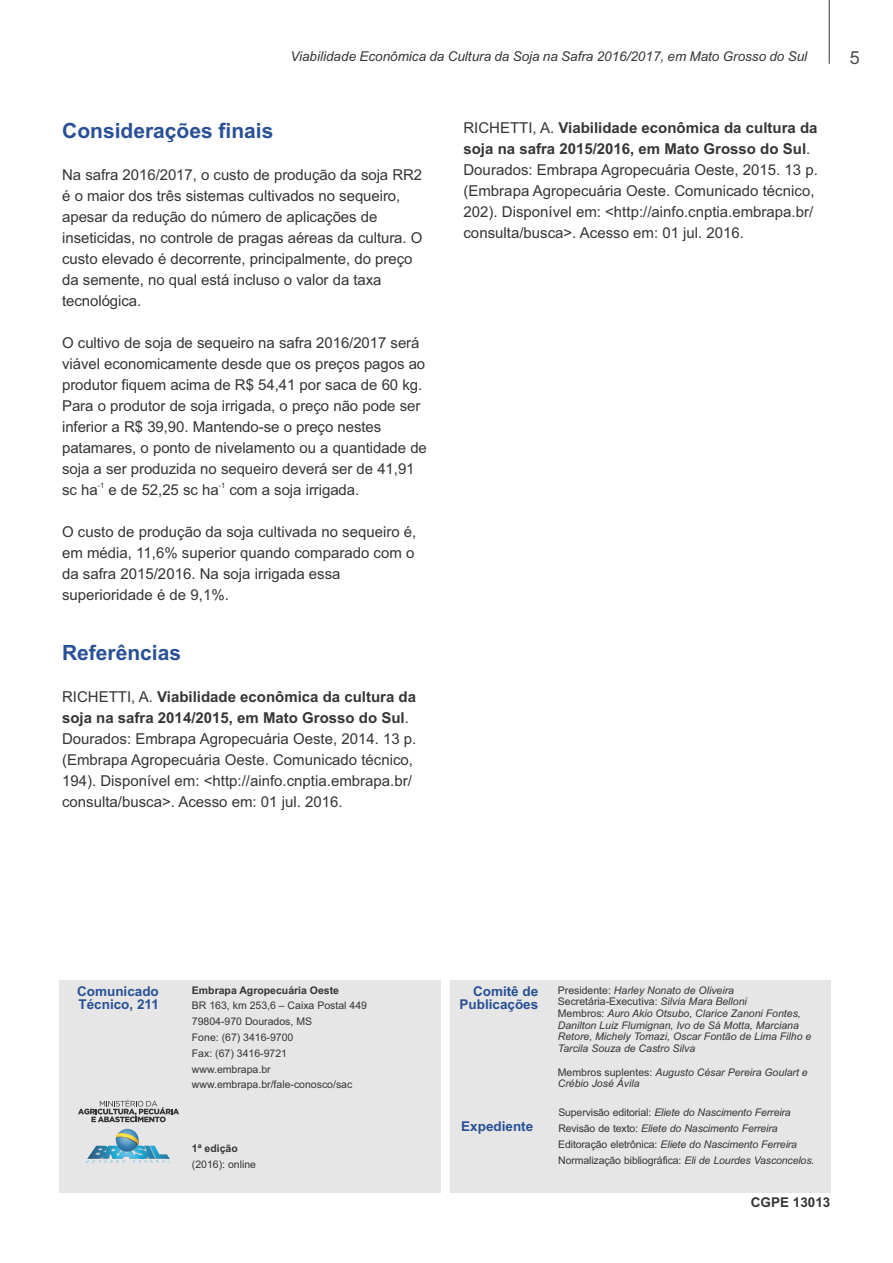
<style>
.page{position:relative;width:893px;height:1263px;background:#fff}
.page>*{position:absolute;margin:0;border:0;box-sizing:border-box;transform-origin:0 0}
.t1{font:700 21px "Arial";color:#295097}
.t2{font:18px "Arial";color:#4b4b4d}
.t3{font:15px/21px "Arial";letter-spacing:-.005em;color:#373435}
.t4{font:italic 13.5px "Arial";color:#373435}
.t5{font:700 13.5px/12.8px "Arial";color:#295097}
.t6{font:700 13.5px "Arial";color:#373435}
.t7{font:italic 10.5px/11.7px "Arial";color:#373435}
.t8{font:10.5px/15.8px "Arial";color:#373435}
.t9{font:700 10.5px "Arial";color:#373435}
.t10{font:7.5px "Arial";color:#373435}
.s1{font-weight:700}
.s2{font-style:normal}
</style>
<div class="page">
<hr style="left:829px;top:0;width:1px;height:64px;background:#373435">
<div style="left:60px;top:980px;width:381px;height:212px;background:#e5e6e5"></div>
<div style="left:450px;top:980px;width:381px;height:212px;background:#e5e6e5"></div>
<svg style="left:78px;top:1099px;width:101px;height:23px"></svg>
<svg style="left:86px;top:1129px;width:84px;height:33px"></svg>
<p class="t4" style="left:290px;top:51px;width:518px">Viabilidade Econômica da Cultura da Soja na Safra 2016/2017, em Mato Grosso do Sul</p>
<h1 class="t1" style="left:62px;top:123px;width:213px">Considerações finais</h1>
<p class="t3" style="left:62px;top:166px;width:362px">Na safra 2016/2017, o custo de produção da soja RR2 é o maior dos três sistemas cultivados no sequeiro, apesar da redução do número de aplicações de inseticidas, no controle de pragas aéreas da cultura. O custo elevado é decorrente, principalmente, do preço da semente, no qual está incluso o valor da taxa tecnológica.</p>
<p class="t3" style="left:62px;top:334px;width:366px">O cultivo de soja de sequeiro na safra 2016/2017 será viável economicamente desde que os preços pagos ao produtor fiquem acima de R$ 54,41 por saca de 60 kg.<br>Para o produtor de soja irrigada, o preço não pode ser inferior a R$ 39,90. Mantendo-se o preço nestes patamares, o ponto de nivelamento ou a quantidade de soja a ser produzida no sequeiro deverá ser de 41,91</p>
<p class="t10" style="left:98px;top:482px;width:8px">-1</p>
<p class="t10" style="left:219px;top:482px;width:8px">-1</p>
<p class="t3" style="left:62px;top:481px;width:299px">sc ha e de 52,25 sc ha com a soja irrigada.</p>
<p class="t3" style="left:62px;top:523px;width:356px">O custo de produção da soja cultivada no sequeiro é, em média, 11,6% superior quando comparado com o da safra 2015/2016. Na soja irrigada essa superioridade é de 9,1%.</p>
<h1 class="t1" style="left:62px;top:645px;width:121px">Referências</h1>
<p class="t3" style="left:62px;top:688px;width:356px">RICHETTI, A. <span class="s1">Viabilidade econômica da cultura da soja na safra 2014/2015, em Mato Grosso do Sul</span>.<br>Dourados: Embrapa Agropecuária Oeste, 2014. 13 p. (Embrapa Agropecuária Oeste. Comunicado técnico, 194). Disponível em: &lt;http://ainfo.cnptia.embrapa.br/ consulta/busca&gt;. Acesso em: 01 jul. 2016.</p>
<p class="t3" style="left:463px;top:118px;width:356px">RICHETTI, A. <span class="s1">Viabilidade econômica da cultura da soja na safra 2015/2016, em Mato Grosso do Sul</span>.<br>Dourados: Embrapa Agropecuária Oeste, 2015. 13 p. (Embrapa Agropecuária Oeste. Comunicado técnico, 202). Disponível em: &lt;http://ainfo.cnptia.embrapa.br/ consulta/busca&gt;. Acesso em: 01 jul. 2016.</p>
<p class="t2" style="left:850px;top:50px;width:12px">5</p>
<p class="t9" style="left:192px;top:986px;width:149px">Embrapa Agropecuária Oeste</p>
<p class="t8" style="left:192px;top:999px;width:177px">BR 163, km 253,6 – Caixa Postal 449<br>79804-970 Dourados, MS<br>Fone: (67) 3416-9700<br>Fax: (67) 3416-9721 www.embrapa.br www.embrapa.br/fale-conosco/sac</p>
<p class="t5" style="left:77px;top:986px;width:83px">Comunicado<br>Técnico, 211</p>
<p class="t5" style="left:459px;top:986px;width:80px;text-align:right">Comitê de<br>Publicações</p>
<p class="t9" style="left:192px;top:1144px;width:47px">1ª edição</p>
<p class="t8" style="left:192px;top:1157px;width:66px">(2016): online</p>
<p class="t5" style="left:461px;top:1121px;width:74px">Expediente</p>
<p class="t7" style="left:558px;top:985px;width:255px"><span class="s2">Presidente:</span> Harley Nonato de Oliveira <span class="s2">Secretária-Executiva:</span> Silvia Mara Belloni<br><span class="s2">Membros:</span> Auro Akio Otsubo, Clarice Zanoni Fontes, Danilton Luiz Flumignan, Ivo de Sá Motta, Marciana Retore, Michely Tomazi, Oscar Fontão de Lima Filho e Tarcila Souza de Castro Silva</p>
<p class="t7" style="left:558px;top:1067px;width:251px"><span class="s2">Membros suplentes:</span> Augusto César Pereira Goulart e<br>Crébio José Ávila</p>
<p class="t7" style="left:558px;top:1106px;width:258px;line-height:15.8px"><span class="s2">Supervisão editorial:</span> Eliete do Nascimento Ferreira <span class="s2">Revisão de texto:</span> Eliete do Nascimento Ferreira <span class="s2">Editoração eletrônica:</span> Eliete do Nascimento Ferreira <span class="s2">Normalização bibliográfica:</span> Eli de Lourdes Vasconcelos.</p>
<p class="t6" style="left:751px;top:1197px;width:81px">CGPE 13013</p>
</div>
